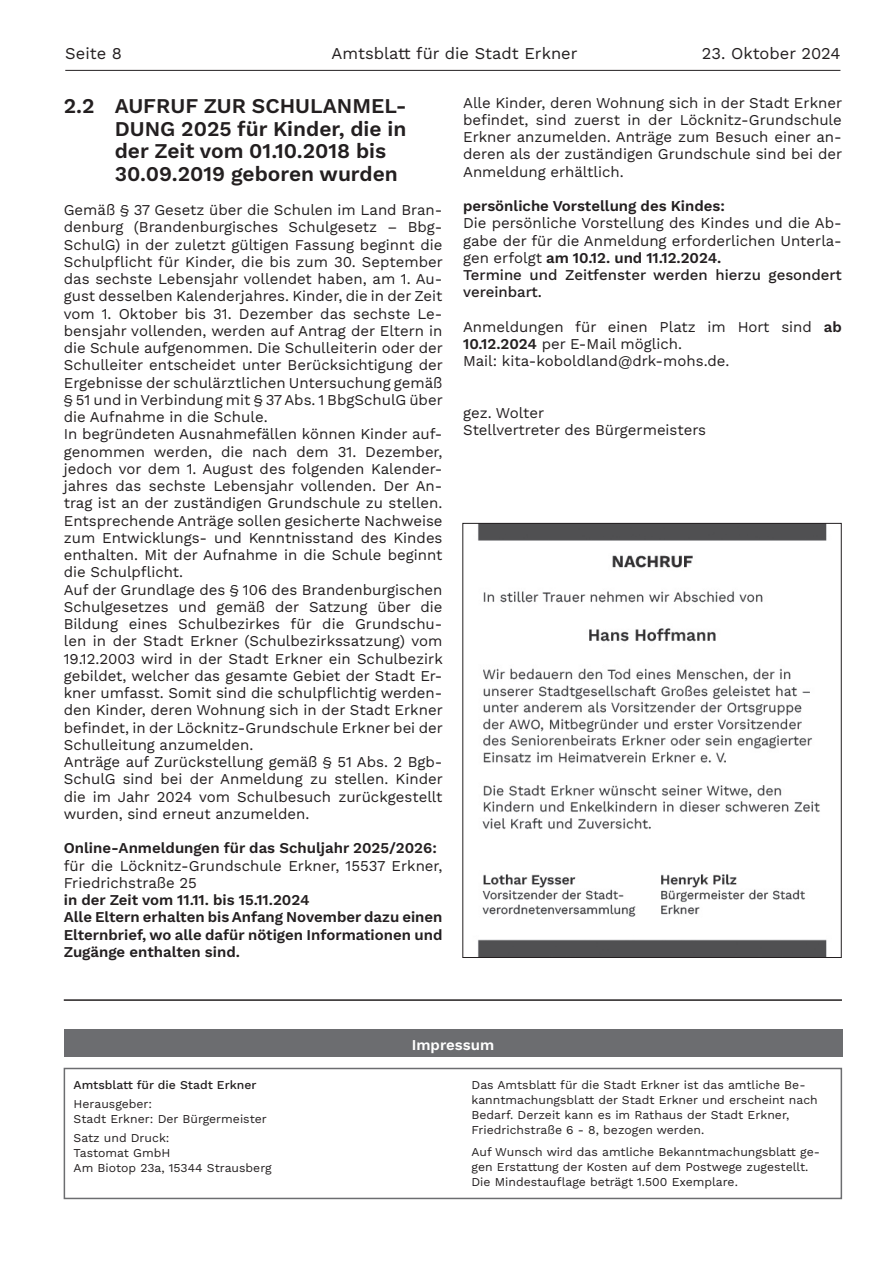
<style>
.page{position:relative;width:893px;height:1263px;background:#fff}
.page>*{position:absolute;margin:0;border:0;box-sizing:border-box;transform-origin:0 0}
.t1{font:600 21px/22.5px "Work Sans";color:#231f20}
.t2{font:16.5px "Work Sans";color:#231f20}
.t3{font:15px/17.2px "Work Sans";color:#231f20}
.t4{font:600 15px/17.2px "Work Sans";color:#231f20}
.t5{font:600 15px "Work Sans";color:#fff}
.t6{font:12px/15px "Work Sans";color:#231f20}
.t7{font:500 12px "Work Sans";color:#231f20}
.s1{font-weight:600}
.s2{font-weight:500}
</style>
<div class="page">
<hr style="left:65px;top:70px;width:775px;height:1px;background:#231f20">
<div style="left:64px;top:1068px;width:778px;height:131px;border:2px solid #6c6d70"></div>
<div style="left:64px;top:1029px;width:778px;height:28px;background:#6c6d70"></div>
<hr style="left:64px;top:999px;width:778px;height:2px;background:#231f20">
<img style="left:477px;top:525px;width:350px;height:431px">
<p class="t2" style="left:65px;top:41px;width:58px">Seite 8</p>
<p class="t2" style="left:332px;top:41px;width:247px">Amtsblatt für die Stadt Erkner</p>
<p class="t2" style="left:702px;top:41px;width:140px">23. Oktober 2024</p>
<h1 class="t1" style="left:115px;top:94px;width:293px;text-indent:-51px">2.2 AUFRU F ZUR SCHULANMEL-<br>DUNG 2025 für Kinder, die in der Zeit vom 01.10.2018 bis<br>30.09.2019 geboren wurden</h1>
<p class="t3" style="left:64px;top:201px;width:381px">Gemäß § 37 Gesetz über die Schulen im Land Bran&shy;denburg (Brandenburgisches Schulgesetz – Bbg-SchulG) in der zuletzt gültigen Fassung beginnt die Schulpflicht für Kinder, die bis zum 30. September das sechste Lebensjahr vollendet haben, am 1. Au&shy;gust desselben Kalenderjahres. Kinder, die in der Zeit vom 1. Oktober bis 31. Dezember das sechste Le&shy;bensjahr vollenden, werden auf Antrag der Eltern in die Schule aufgenommen. Die Schulleiterin oder der Schulleiter entscheidet unter Berücksichtigung der Ergebnisse der schulärztlichen Untersuchung gemäß § 51 und in Verbindung mit § 37 Abs. 1 BbgSchulG über die Aufnahme in die Schule.<br>In begründeten Ausnahmefällen können Kinder auf&shy;genommen werden, die nach dem 31. Dezember, jedoch vor dem 1. August des folgenden Kalender&shy;jahres das sechste Lebensjahr vollenden. Der An&shy;trag ist an der zuständigen Grundschule zu stellen.<br>Entsprechende Anträge sollen gesicherte Nachweise zum Entwicklungs- und Kenntnisstand des Kindes enthalten. Mit der Aufnahme in die Schule beginnt die Schulpflicht.<br>Auf der Grundlage des § 106 des Brandenburgischen Schulgesetzes und gemäß der Satzung über die Bildung eines Schulbezirkes für die Grundschu&shy;len in der Stadt Erkner (Schulbezirkssatzung) vom 19.12.2003 wird in der Stadt Erkner ein Schulbezirk gebildet, welcher das gesamte Gebiet der Stadt Er&shy;kner umfasst. Somit sind die schulpflichtig werden&shy;den Kinder, deren Wohnung sich in der Stadt Erkner befindet, in der Löcknitz-Grundschule Erkner bei der Schulleitung anzumelden.<br>Anträge auf Zurückstellung gemäß § 51 Abs. 2 Bgb-SchulG sind bei der Anmeldung zu stellen. Kinder die im Jahr 2024 vom Schulbesuch zurückgestellt wurden, sind erneut anzumelden.</p>
<p class="t4" style="left:64px;top:839px;width:375px">Online-Anmeldungen für das Schuljahr 2025/2026:</p>
<p class="t3" style="left:64px;top:856px;width:380px">für die Löcknitz-Grundschule Erkner, 15537 Erkner,<br>Friedrichstraße 25</p>
<p class="t4" style="left:64px;top:891px;width:380px">in der Zeit vom 11.11. bis 15.11.2024<br>Alle Eltern erhalten bis Anfang November dazu einen Elternbrief, wo alle dafür nötigen Informationen und Zugänge enthalten sind.</p>
<p class="t3" style="left:463px;top:93px;width:381px;text-align:justify">Alle Kinder, deren Wohnung sich in der Stadt Erkner befindet, sind zuerst in der Löcknitz-Grundschule Erkner anzumelden. Anträge zum Besuch einer an&shy;deren als der zuständigen Grundschule sind bei der Anmeldung erhältlich.</p>
<p class="t4" style="left:463px;top:197px;width:263px">persönliche Vorstellung des Kindes:</p>
<p class="t3" style="left:463px;top:214px;width:380px">Die persönliche Vorstellung des Kindes und die Ab&shy;gabe der für die Anmeldung erforderlichen Unterla&shy;gen erfolgt <span class="s1">am 10.12. und 11.12.2024.<br></span><span class="s2">Termine und Zeitfenster werden hierzu gesondert vereinbart.</span></p>
<p class="t3" style="left:463px;top:317px;width:380px">Anmeldungen für einen Platz im Hort sind <span class="s1">ab<br>10.12.2024</span> per E-Mail möglich.<br>Mail: kita-koboldland@drk-mohs.de.</p>
<p class="t3" style="left:463px;top:404px;width:245px">gez. Wolter<br>Stellvertreter des Bürgermeisters</p>
<p class="t7" style="left:74px;top:1075px;width:185px">Amtsblatt für die Stadt Erkner</p>
<p class="t6" style="left:74px;top:1096px;width:195px">Herausgeber:<br>Stadt Erkner: Der Bürgermeister</p>
<p class="t6" style="left:74px;top:1130px;width:199px">Satz und Druck:<br>Tastomat GmbH<br>Am Biotop 23a, 15344 Strausberg</p>
<p class="t5" style="left:412px;top:1033px;width:84px">Impressum</p>
<p class="t6" style="left:471px;top:1076px;width:348px">Das Amtsblatt für die Stadt Erkner ist das amtliche Be&shy;kanntmachungsblatt der Stadt Erkner und erscheint nach Bedarf. Derzeit kann es im Rathaus der Stadt Erkner, Friedrichstraße 6 - 8, bezogen werden.</p>
<p class="t6" style="left:471px;top:1144px;width:350px">Auf Wunsch wird das amtliche Bekanntmachungsblatt ge&shy;gen Erstattung der Kosten auf dem Postwege zugestellt.<br>Die Mindestauflage beträgt 1.500 Exemplare.</p>
</div>
